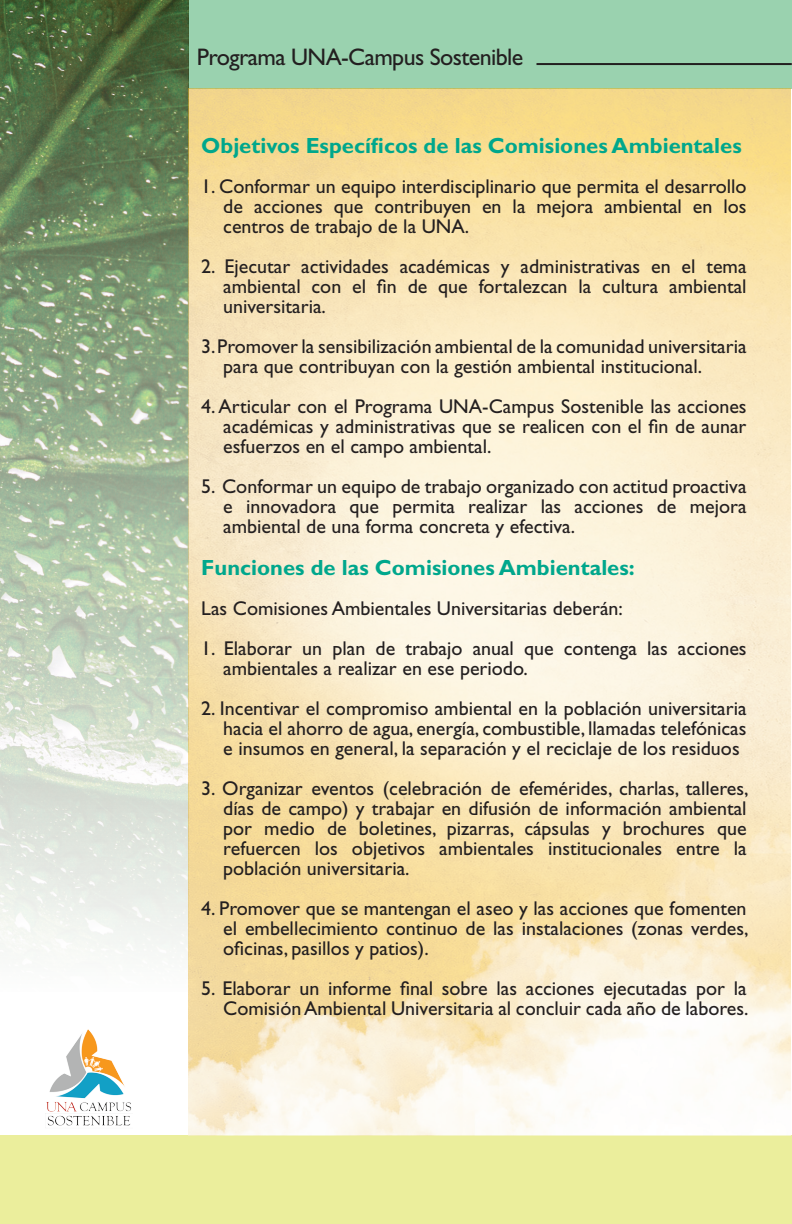
<style>
.page{position:relative;width:792px;height:1224px;background:#fff}
.page>*{position:absolute;margin:0;border:0;box-sizing:border-box;transform-origin:0 0}
.t1{font:24px "Gill Sans";letter-spacing:-.025em;color:#231f20}
.t2{font:700 22px "Gill Sans";color:#00a78c}
.t3{font:20px/20px "Gill Sans";color:#231f20;text-align:justify}
</style>
<div class="page">
<div style="left:188px;top:0;width:604px;height:89px;background:#9ad2af"></div>
<div style="left:0;top:1136px;width:792px;height:88px;background:#ebee9c"></div>
<hr style="left:536px;top:63px;width:256px;height:2px;background:#231f20">
<img style="left:45px;top:1030px;width:87px;height:96px">
<img style="left:0;top:0;width:188px;height:952px">
<img style="left:188px;top:89px;width:602px;height:1047px">
<p class="t1" style="left:197px;top:43px;width:328px">Programa UNA-Campus Sostenible</p>
<p class="t2" style="left:201px;top:132px;width:542px">Objetivos Específicos de las Comisiones Ambientales</p>
<p class="t3" style="left:223px;top:176px;width:525px;text-indent:-22px">1. Conformar un equipo interdisciplinario que permita el desarrollo de acciones que contribuyen en la mejora ambiental en los centros de trabajo de la UNA.</p>
<p class="t3" style="left:223px;top:256px;width:525px;text-indent:-22px">2. Ejecutar actividades académicas y administrativas en el tema ambiental con el fin de que fortalezcan la cultura ambiental universitaria.</p>
<p class="t3" style="left:223px;top:336px;width:525px;text-indent:-22px">3. Promover la sensibilización ambiental de la comunidad universitaria para que contribuyan con la gestión ambiental institucional.</p>
<p class="t3" style="left:223px;top:396px;width:525px;text-indent:-22px">4. Articular con el Programa UNA-Campus Sostenible las acciones académicas y administrativas que se realicen con el fin de aunar esfuerzos en el campo ambiental.</p>
<p class="t3" style="left:223px;top:476px;width:525px;text-indent:-22px">5. Conformar un equipo de trabajo organizado con actitud proactiva e innovadora que permita realizar las acciones de mejora ambiental de una forma concreta y efectiva.</p>
<p class="t2" style="left:201px;top:554px;width:435px">Funciones de las Comisiones Ambientales:</p>
<p class="t3" style="left:201px;top:598px;width:423px">Las Comisiones Ambientales Universitarias deberán:</p>
<p class="t3" style="left:223px;top:638px;width:525px;text-indent:-22px">1. Elaborar un plan de trabajo anual que contenga las acciones ambientales a realizar en ese periodo.</p>
<p class="t3" style="left:223px;top:698px;width:525px;text-indent:-22px">2. Incentivar el compromiso ambiental en la población universitaria hacia el ahorro de agua, energía, combustible, llamadas telefónicas e insumos en general, la separación y el reciclaje de los residuos</p>
<p class="t3" style="left:223px;top:778px;width:527px;text-indent:-22px">3. Organizar eventos (celebración de efemérides, charlas, talleres, días de campo) y trabajar en difusión de información ambiental por medio de boletines, pizarras, cápsulas y brochures que refuercen los objetivos ambientales institucionales entre la población universitaria.</p>
<p class="t3" style="left:223px;top:898px;width:527px;text-indent:-22px">4. Promover que se mantengan el aseo y las acciones que fomenten el embellecimiento continuo de las instalaciones (zonas verdes, oficinas, pasillos y patios).</p>
<p class="t3" style="left:201px;top:978px;width:549px;text-align:right">5. Elaborar un informe final sobre las acciones ejecutadas por la<br>Comisión Ambiental Universitaria al concluir cada año de labores.</p>
</div>
